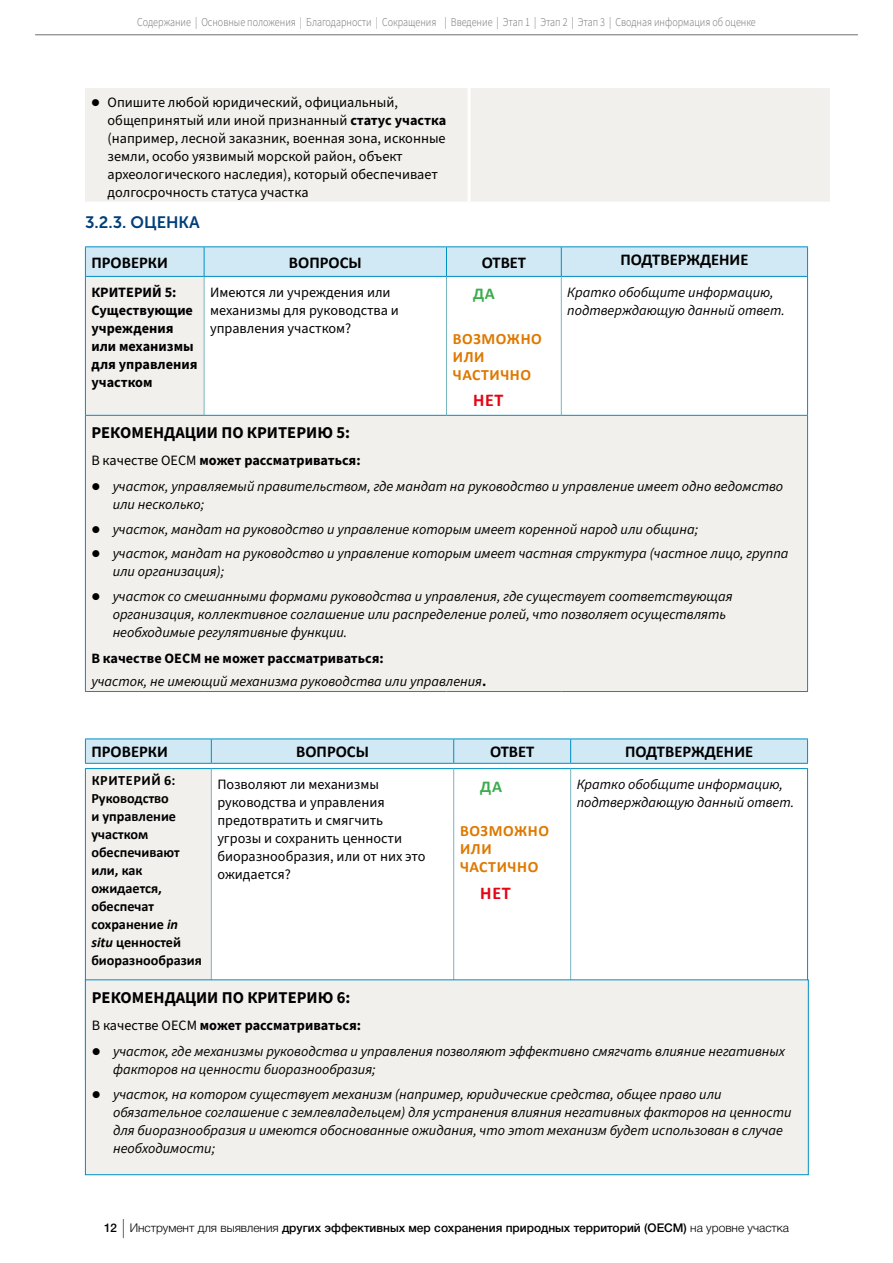
<style>
.page{position:relative;width:893px;height:1263px;background:#fff}
.page>*{position:absolute;margin:0;border:0;box-sizing:border-box;transform-origin:0 0}
.t1{font:700 18px "Calibri";letter-spacing:.035em;color:#e30613}
.t2{font:700 16.5px "Calibri";color:#000}
.t3{font:700 16.5px "Source Sans 3";color:#000}
.t4{font:16.5px "Museo Sans Cyrl 700";color:#003f79}
.t5{font:700 16.5px "Calibri";color:#3cac4d}
.t6{font:700 15.75px/18px "Calibri";letter-spacing:.04em;color:#de7900}
.t7{font:italic 14.25px/18px "Source Sans 3";color:#000}
.t8{font:14.25px/18px "Source Sans 3";color:#000}
.t9{font:700 14.25px/18px "Calibri";color:#000}
.t10{font:700 14.25px/18px "Source Sans 3";color:#000}
.t11{font:300 12px "Source Sans 3";color:#706f6f;scale:.84 1}
.t12{font:500 12px "Helvetica Neue Cyr";color:#000}
.s1{font-weight:700}
.s2{font-style:normal}
.s3{font-weight:700;font-style:normal}
.s4{font-style:italic}
.s5{font-weight:100;font-size:19.05px}
.s6{font-weight:300}
</style>
<div class="page">
<hr style="left:35px;top:35px;width:823px;height:1px;background:#706f6f">
<div style="left:85px;top:88px;width:745px;height:114px;background:#f2f0ed"></div>
<hr style="left:468px;top:88px;width:3px;height:114px;background:#fff">
<svg style="left:86px;top:277px;width:721px;height:414px;fill:#f2f0ed"></svg>
<hr style="left:807px;top:416px;width:1px;height:275px;background:#008fc3">
<hr style="left:204px;top:277px;width:1px;height:138px;background:#78b5bf">
<hr style="left:446px;top:277px;width:1px;height:138px;background:#78b5bf">
<hr style="left:561px;top:277px;width:1px;height:138px;background:#78b5bf">
<hr style="left:85px;top:246px;width:119px;height:1px;background:#008fc3">
<hr style="left:204px;top:246px;width:242px;height:1px;background:#008fc3">
<hr style="left:446px;top:246px;width:115px;height:1px;background:#008fc3">
<hr style="left:561px;top:246px;width:247px;height:1px;background:#008fc3">
<svg style="left:85px;top:247px;width:723px;height:29px;background:#cce6f3"></svg>
<hr style="left:85px;top:276px;width:119px;height:1px;background:#008fc3">
<hr style="left:85px;top:277px;width:1px;height:138px;background:#008fc3">
<hr style="left:204px;top:276px;width:242px;height:1px;background:#008fc3">
<hr style="left:446px;top:276px;width:115px;height:1px;background:#008fc3">
<hr style="left:561px;top:276px;width:247px;height:1px;background:#008fc3">
<hr style="left:807px;top:277px;width:1px;height:138px;background:#008fc3">
<hr style="left:85px;top:415px;width:119px;height:1px;background:#008fc3">
<hr style="left:85px;top:416px;width:1px;height:275px;background:#008fc3">
<hr style="left:204px;top:415px;width:242px;height:1px;background:#008fc3">
<hr style="left:446px;top:415px;width:115px;height:1px;background:#008fc3">
<hr style="left:561px;top:415px;width:247px;height:1px;background:#008fc3">
<hr style="left:85px;top:691px;width:119px;height:1px;background:#008fc3">
<hr style="left:204px;top:691px;width:242px;height:1px;background:#008fc3">
<hr style="left:446px;top:691px;width:115px;height:1px;background:#008fc3">
<hr style="left:561px;top:691px;width:247px;height:1px;background:#008fc3">
<hr style="left:85px;top:738px;width:126px;height:1px;background:#008fc3">
<hr style="left:211px;top:738px;width:243px;height:1px;background:#008fc3">
<hr style="left:454px;top:738px;width:117px;height:1px;background:#008fc3">
<hr style="left:571px;top:738px;width:237px;height:1px;background:#008fc3">
<svg style="left:85px;top:739px;width:723px;height:24px;background:#cae6f3"></svg>
<hr style="left:85px;top:763px;width:126px;height:1px;background:#008fc3">
<hr style="left:211px;top:763px;width:243px;height:1px;background:#008fc3">
<hr style="left:454px;top:763px;width:117px;height:1px;background:#008fc3">
<hr style="left:571px;top:763px;width:237px;height:1px;background:#008fc3">
<svg style="left:86px;top:769px;width:721px;height:210px"></svg>
<hr style="left:211px;top:769px;width:1px;height:220px;background:#78b5bf">
<hr style="left:453px;top:769px;width:1px;height:220px;background:#78b5bf">
<hr style="left:570px;top:769px;width:1px;height:220px;background:#78b5bf">
<hr style="left:85px;top:768px;width:126px;height:1px;background:#008fc3">
<hr style="left:85px;top:769px;width:1px;height:220px;background:#008fc3">
<hr style="left:211px;top:768px;width:243px;height:1px;background:#008fc3">
<hr style="left:454px;top:768px;width:117px;height:1px;background:#008fc3">
<hr style="left:571px;top:768px;width:237px;height:1px;background:#008fc3">
<hr style="left:807px;top:769px;width:1px;height:220px;background:#008fc3">
<div style="left:85px;top:980px;width:723px;height:195px;background:#f2f0ed"></div>
<div style="left:85px;top:979px;width:724px;height:196px;border:1px solid #008fc3"></div>
<svg style="left:92px;top:99px;width:7px;height:7px"></svg>
<svg style="left:92px;top:484px;width:7px;height:7px"></svg>
<svg style="left:92px;top:526px;width:7px;height:7px"></svg>
<svg style="left:92px;top:550px;width:7px;height:7px"></svg>
<svg style="left:92px;top:593px;width:7px;height:7px"></svg>
<p class="t11" style="left:137px;top:14px;width:738px">Содержание | Основные положения | Благодарности | Сокращения | Введение | Этап 1 | Этап 2 | Этап 3 | Сводная информация об оценке</p>
<p class="t8" style="left:108px;top:94px;width:340px">Опишите любой юридический, официальный, общепринятый или иной признанный <span class="s1">статус участка </span>(например, лесной заказник, военная зона, исконные земли, особо уязвимый морской район, объект археологического наследия), который обеспечивает долгосрочность статуса участка</p>
<p class="t4" style="left:85px;top:214px;width:116px">3.2.3. ОЦЕНКА</p>
<p class="t2" style="left:91px;top:251px;width:78px">ПРОВЕРКИ</p>
<p class="t2" style="left:289px;top:251px;width:74px">ВОПРОСЫ</p>
<p class="t2" style="left:482px;top:251px;width:46px">ОТВЕТ</p>
<p class="t2" style="left:620px;top:248px;width:130px">ПОДТВЕРЖДЕНИЕ</p>
<p class="t10" style="left:91px;top:284px;width:108px">КРИТЕРИЙ 5:<br>Существующие учреждения или механизмы для управления участком</p>
<p class="t8" style="left:210px;top:284px;width:190px">Имеются ли учреждения или механизмы для руководства и управления участком?</p>
<p class="t5" style="left:473px;top:282px;width:23px">ДА</p>
<p class="t7" style="left:567px;top:284px;width:219px">Кратко обобщите информацию, подтверждающую данный ответ.</p>
<p class="t6" style="left:453px;top:329px;width:91px">ВОЗМОЖНО<br>ИЛИ<br>ЧАСТИЧНО</p>
<p class="t1" style="left:473px;top:388px;width:32px">НЕТ</p>
<p class="t3" style="left:91px;top:422px;width:260px">РЕКОМЕНДАЦИИ ПО КРИТЕРИЮ 5:</p>
<p class="t7" style="left:113px;top:447px;width:672px;line-height:26.7px;text-indent:-21px"><span class="s2">В качестве OECM</span> <span class="s3">может рассматриваться:<br></span>участок, управляемый правительством, где мандат на руководство и управление имеет одно ведомство</p>
<p class="t7" style="left:113px;top:493px;width:677px;line-height:24.5px">или несколько;<br>участок, мандат на руководство и управление которым имеет коренной народ или община;<br>участок, мандат на руководство и управление которым имеет частная структура (частное лицо, группа</p>
<p class="t7" style="left:113px;top:560px;width:621px;line-height:24.5px">или организация);<br>участок со смешанными формами руководства и управления, где существует соответствующая</p>
<p class="t7" style="left:113px;top:605px;width:615px">организация, коллективное соглашение или распределение ролей, что позволяет осуществлять необходимые регулятивные функции.</p>
<p class="t7" style="left:91px;top:648px;width:396px;line-height:22.2px"><span class="s3">В качестве OECM не может рассматриваться:<br></span>участок, не имеющий механизма руководства или управления<span class="s3">.</span></p>
<p class="t2" style="left:91px;top:740px;width:78px">ПРОВЕРКИ</p>
<p class="t2" style="left:296px;top:740px;width:74px">ВОПРОСЫ</p>
<p class="t2" style="left:490px;top:740px;width:46px">ОТВЕТ</p>
<p class="t2" style="left:625px;top:740px;width:130px">ПОДТВЕРЖДЕНИЕ</p>
<p class="t9" style="left:91px;top:771px;width:112px">КРИТЕРИЙ 6:<br>Руководство<br>и управление участком обеспечивают или, как ожидается, обеспечат сохранение <span class="s4">in situ</span> ценностей биоразнообразия</p>
<p class="t8" style="left:217px;top:776px;width:210px">Позволяют ли механизмы руководства и управления предотвратить и смягчить угрозы и сохранить ценности биоразнообразия, или от них это ожидается?</p>
<p class="t5" style="left:480px;top:774px;width:23px">ДА</p>
<p class="t7" style="left:577px;top:776px;width:219px">Кратко обобщите информацию, подтверждающую данный ответ.</p>
<p class="t6" style="left:460px;top:822px;width:91px">ВОЗМОЖНО<br>ИЛИ<br>ЧАСТИЧНО</p>
<p class="t1" style="left:480px;top:880px;width:32px">НЕТ</p>
<p class="t3" style="left:92px;top:987px;width:260px">РЕКОМЕНДАЦИИ ПО КРИТЕРИЮ 6:</p>
<p class="t7" style="left:113px;top:1012px;width:673px;line-height:26.7px;text-indent:-21px"><span class="s2">В качестве OECM</span> <span class="s3">может рассматриваться:<br></span>участок, где механизмы руководства и управления позволяют эффективно смягчать влияние негативных</p>
<p class="t7" style="left:113px;top:1058px;width:610px;line-height:24.5px">факторов на ценности биоразнообразия;<br>участок, на котором существует механизм (например, юридические средства, общее право или</p>
<p class="t7" style="left:113px;top:1103px;width:680px">обязательное соглашение с землевладельцем) для устранения влияния негативных факторов на ценности для биоразнообразия и имеются обоснованные ожидания, что этот механизм будет использован в случае необходимости;</p>
<p class="t12" style="left:104px;top:1221px;width:687px">12 <span class="s5">|</span> <span class="s6">Инструмент для выявления</span> других эффективных мер сохранения природных территорий (OECM) <span class="s6">на уровне участка</span></p>
</div>
